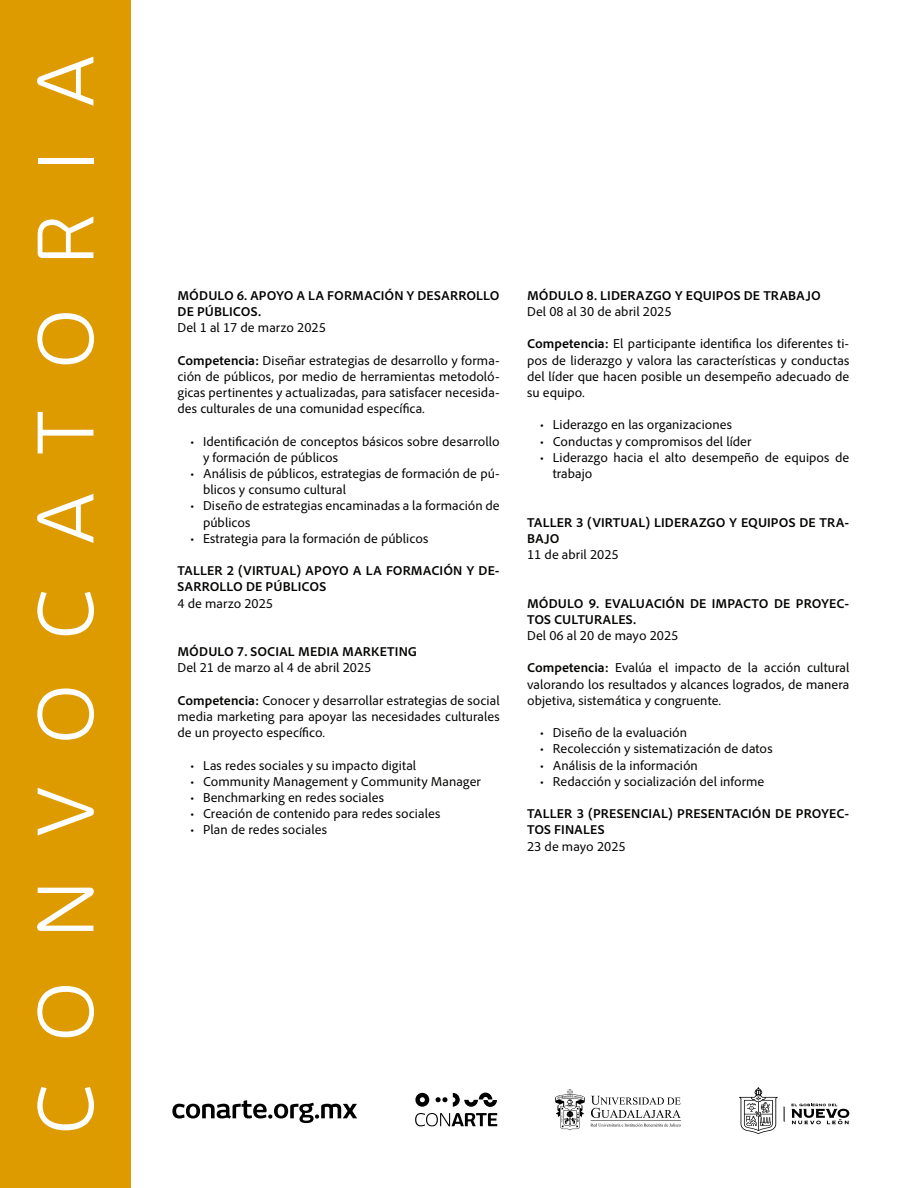
<style>
.page{position:relative;width:918px;height:1188px;background:#fff}
.page>*{position:absolute;margin:0;border:0;box-sizing:border-box;transform-origin:0 0}
.t1{font:75px "New June";letter-spacing:.6em;color:#fff}
.t2{font:13.5px/16.2px "Adobe Clean";color:#040503;text-align:justify}
.t3{font:700 13.5px/16.2px "Adobe Clean";letter-spacing:.005em;color:#040503}
.s1{font-weight:700}
</style>
<div class="page">
<div style="left:0;top:0;width:131px;height:1188px;background:#de9b00"></div>
<svg style="left:453px;top:1093px;width:44px;height:14px"></svg>
<svg style="left:415px;top:1093px;width:14px;height:14px"></svg>
<svg style="left:436px;top:1097px;width:11px;height:5px"></svg>
<svg style="left:415px;top:1113px;width:82px;height:13px"></svg>
<svg style="left:172px;top:1100px;width:185px;height:23px"></svg>
<svg style="left:784px;top:1106px;width:1px;height:16px"></svg>
<svg style="left:791px;top:1104px;width:58px;height:20px"></svg>
<svg style="left:739px;top:1087px;width:39px;height:47px"></svg>
<svg style="left:555px;top:1089px;width:126px;height:41px"></svg>
<p class="t1" style="left:22px;top:1134px;width:1081px;rotate:-90deg">CONVOCATORIA</p>
<p class="t3" style="left:178px;top:287px;width:324px">MÓDULO 6. APOYO A LA FORMACIÓN Y DESARROLLO<br>DE PÚBLICOS.</p>
<p class="t2" style="left:178px;top:319px;width:150px">Del 1 al 17 de marzo 2025</p>
<p class="t2" style="left:178px;top:352px;width:324px"><span class="s1">Competencia:</span> Diseñar estrategias de desarrollo y forma&shy;ción de públicos, por medio de herramientas metodoló&shy;gicas pertinentes y actualizadas, para satisfacer necesida&shy;des culturales de una comunidad específica.</p>
<p class="t2" style="left:203px;top:433px;width:298px;text-indent:-13px">• Identificación de conceptos básicos sobre desarrollo y formación de públicos</p>
<p class="t2" style="left:203px;top:465px;width:298px;text-indent:-13px">• Análisis de públicos, estrategias de formación de pú&shy;blicos y consumo cultural</p>
<p class="t2" style="left:203px;top:498px;width:298px;text-indent:-13px">• Diseño de estrategias encaminadas a la formación de públicos</p>
<p class="t2" style="left:190px;top:530px;width:240px">• Estrategia para la formación de públicos</p>
<p class="t3" style="left:178px;top:562px;width:324px">TALLER 2 (VIRTUAL) APOYO A LA FORMACIÓN Y DE-<br>SARROLLO DE PÚBLICOS</p>
<p class="t2" style="left:178px;top:595px;width:97px">4 de marzo 2025</p>
<p class="t3" style="left:178px;top:643px;width:241px">MÓDULO 7. SOCIAL MEDIA MARKETING</p>
<p class="t2" style="left:178px;top:660px;width:195px">Del 21 de marzo al 4 de abril 2025</p>
<p class="t2" style="left:178px;top:692px;width:324px"><span class="s1">Competencia:</span> Conocer y desarrollar estrategias de social media marketing para apoyar las necesidades culturales de un proyecto específico.</p>
<p class="t2" style="left:190px;top:757px;width:228px">• Las redes sociales y su impacto digital</p>
<p class="t2" style="left:190px;top:773px;width:293px">• Community Management y Community Manager</p>
<p class="t2" style="left:190px;top:789px;width:195px">• Benchmarking en redes sociales</p>
<p class="t2" style="left:190px;top:805px;width:252px">• Creación de contenido para redes sociales</p>
<p class="t2" style="left:190px;top:822px;width:138px">• Plan de redes sociales</p>
<p class="t3" style="left:527px;top:287px;width:295px">MÓDULO 8. LIDERAZGO Y EQUIPOS DE TRABAJO</p>
<p class="t2" style="left:527px;top:303px;width:146px">Del 08 al 30 de abril 2025</p>
<p class="t2" style="left:527px;top:336px;width:324px"><span class="s1">Competencia:</span> El participante identifica los diferentes ti&shy;pos de liderazgo y valora las características y conductas del líder que hacen posible un desempeño adecuado de su equipo.</p>
<p class="t2" style="left:540px;top:417px;width:194px">• Liderazgo en las organizaciones</p>
<p class="t2" style="left:540px;top:433px;width:213px">• Conductas y compromisos del líder</p>
<p class="t2" style="left:553px;top:449px;width:298px;text-indent:-13px">• Liderazgo hacia el alto desempeño de equipos de trabajo</p>
<p class="t3" style="left:527px;top:514px;width:324px">TALLER 3 (VIRTUAL) LIDERAZGO Y EQUIPOS DE TRA-<br>BAJO</p>
<p class="t2" style="left:527px;top:546px;width:93px">11 de abril 2025</p>
<p class="t3" style="left:527px;top:595px;width:324px">MÓDULO 9. EVALUACIÓN DE IMPACTO DE PROYEC-<br>TOS CULTURALES.</p>
<p class="t2" style="left:527px;top:627px;width:153px">Del 06 al 20 de mayo 2025</p>
<p class="t2" style="left:527px;top:660px;width:324px"><span class="s1">Competencia:</span> Evalúa el impacto de la acción cultural valorando los resultados y alcances logrados, de manera objetiva, sistemática y congruente.</p>
<p class="t2" style="left:540px;top:724px;width:149px">• Diseño de la evaluación</p>
<p class="t2" style="left:540px;top:741px;width:234px">• Recolección y sistematización de datos</p>
<p class="t2" style="left:540px;top:757px;width:160px">• Análisis de la información</p>
<p class="t2" style="left:540px;top:773px;width:226px">• Redacción y socialización del informe</p>
<p class="t3" style="left:527px;top:805px;width:324px">TALLER 3 (PRESENCIAL) PRESENTACIÓN DE PROYEC-<br>TOS FINALES</p>
<p class="t2" style="left:527px;top:838px;width:100px">23 de mayo 2025</p>
</div>
